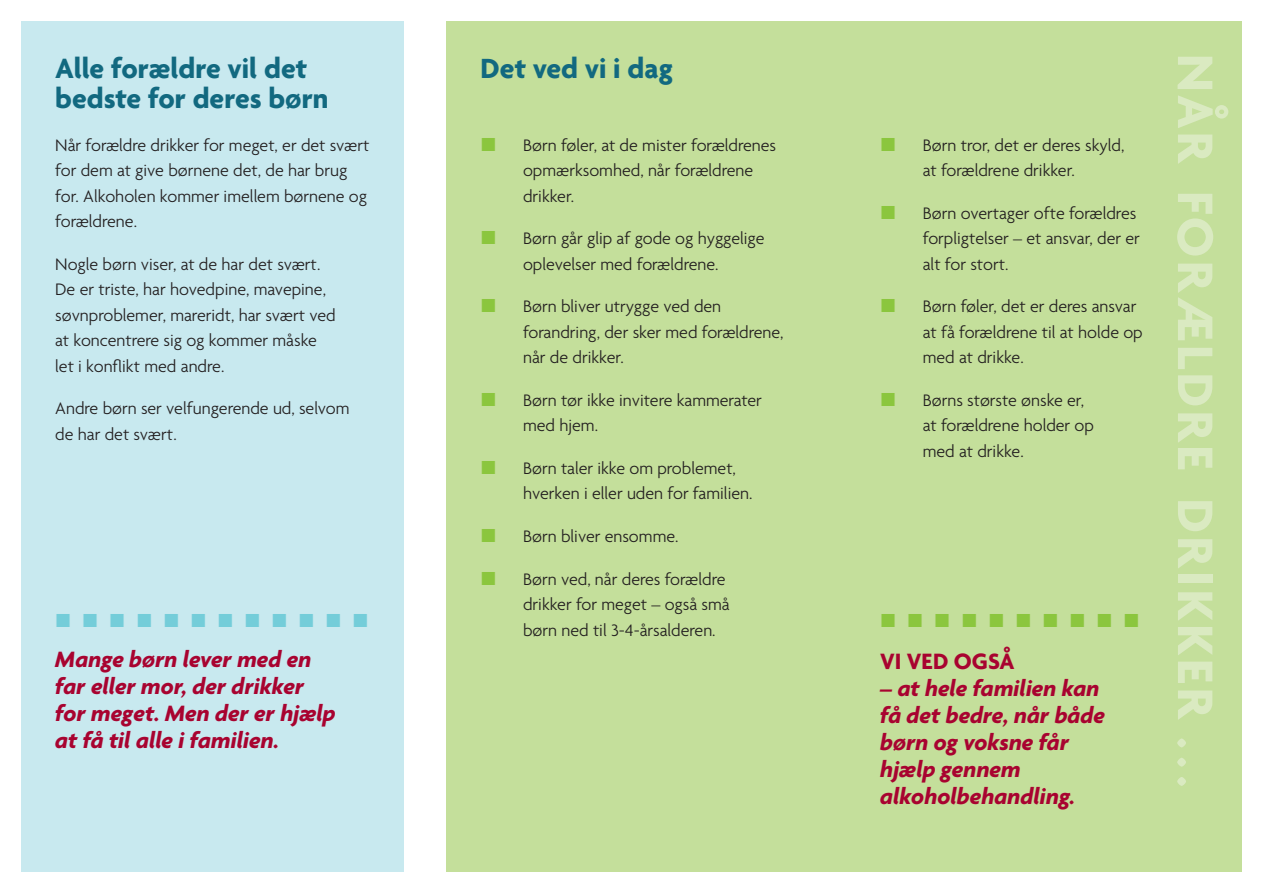
<style>
.page{position:relative;width:1263px;height:893px;background:#fff}
.page>*{position:absolute;margin:0;border:0;box-sizing:border-box;transform-origin:0 0}
.t1{font:700 54px "Agenda";letter-spacing:.06em;color:#daeac1}
.t2{font:700 30px/30px "Agenda";color:#126980}
.t3{font:italic 700 24px/27px "Agenda";color:#a80330}
.t4{font:700 24px "Agenda";letter-spacing:.015em;color:#a80330}
.t5{font:300 18px/25.5px "Agenda";color:#231f20}
.t6{font:18px "Ding 1";color:#8bc63e}
.t7{font:18px "Ding 1";color:#74cdd9}
</style>
<div class="page">
<div style="left:446px;top:21px;width:796px;height:851px;background:#c4df9b"></div>
<div style="left:21px;top:21px;width:383px;height:851px;background:#c8e9ef"></div>
<h2 class="t2" style="left:55px;top:53px;width:275px">Alle forældre vil det bedste for deres børn</h2>
<p class="t5" style="left:55px;top:132px;width:316px">Når forældre drikker for meget, er det svært for dem at give børnene det, de har brug for. Alkoholen kommer imellem børnene og forældrene.</p>
<p class="t5" style="left:55px;top:251px;width:282px">Nogle børn viser, at de har det svært.<br>De er triste, har hovedpine, mavepine, søvnproblemer, mareridt, har svært ved at koncentrere sig og kommer måske let i konflikt med andre.</p>
<p class="t5" style="left:55px;top:395px;width:296px">Andre børn ser velfungerende ud, selvom de har det svært.</p>
<p class="t7" style="left:55px;top:611px;width:315px">¨¨¨¨¨¨¨¨¨¨¨¨</p>
<h3 class="t3" style="left:55px;top:645px;width:282px">Mange børn lever med en far eller mor, der drikker for meget. Men der er hjælp at få til alle i familien.</h3>
<h2 class="t2" style="left:480px;top:53px;width:194px">Det ved vi i dag</h2>
<h1 class="t1" style="left:1228px;top:54px;width:735px;rotate:90deg">Når forældre drikker ...</h1>
<p class="t6" style="left:480px;top:136px;width:18px">¨</p>
<p class="t5" style="left:523px;top:132px;width:255px">Børn føler, at de mister forældrenes opmærksomhed, når forældrene drikker.</p>
<p class="t6" style="left:480px;top:229px;width:18px">¨</p>
<p class="t5" style="left:523px;top:226px;width:243px">Børn går glip af gode og hyggelige oplevelser med forældrene.</p>
<p class="t6" style="left:480px;top:297px;width:18px">¨</p>
<p class="t5" style="left:523px;top:294px;width:262px">Børn bliver utrygge ved den forandring, der sker med forældrene, når de drikker.</p>
<p class="t6" style="left:480px;top:391px;width:18px">¨</p>
<p class="t5" style="left:523px;top:387px;width:240px">Børn tør ikke invitere kammerater med hjem.</p>
<p class="t6" style="left:480px;top:459px;width:18px">¨</p>
<p class="t5" style="left:523px;top:455px;width:231px">Børn taler ikke om problemet, hverken i eller uden for familien.</p>
<p class="t6" style="left:480px;top:527px;width:18px">¨</p>
<p class="t5" style="left:523px;top:523px;width:157px">Børn bliver ensomme.</p>
<p class="t6" style="left:480px;top:569px;width:18px">¨</p>
<p class="t5" style="left:523px;top:566px;width:208px">Børn ved, når deres forældre drikker for meget – også små børn ned til 3-4-årsalderen.</p>
<p class="t6" style="left:880px;top:136px;width:18px">¨</p>
<p class="t5" style="left:923px;top:132px;width:203px">Børn tror, det er deres skyld, at forældrene drikker.</p>
<p class="t6" style="left:880px;top:204px;width:18px">¨</p>
<p class="t5" style="left:923px;top:200px;width:219px">Børn overtager ofte forældres forpligtelser – et ansvar, der er alt for stort.</p>
<p class="t6" style="left:880px;top:297px;width:18px">¨</p>
<p class="t5" style="left:923px;top:294px;width:221px">Børn føler, det er deres ansvar at få forældrene til at holde op med at drikke.</p>
<p class="t6" style="left:880px;top:391px;width:18px">¨</p>
<p class="t5" style="left:923px;top:387px;width:173px">Børns største ønske er, at forældrene holder op med at drikke.</p>
<p class="t6" style="left:880px;top:611px;width:261px">¨¨¨¨¨¨¨¨¨¨</p>
<h3 class="t4" style="left:880px;top:646px;width:136px">Vi ved også</h3>
<h3 class="t3" style="left:880px;top:674px;width:226px">– at hele familien kan få det bedre, når både børn og voksne får hjælp gennem alkoholbehandling.</h3>
</div>
